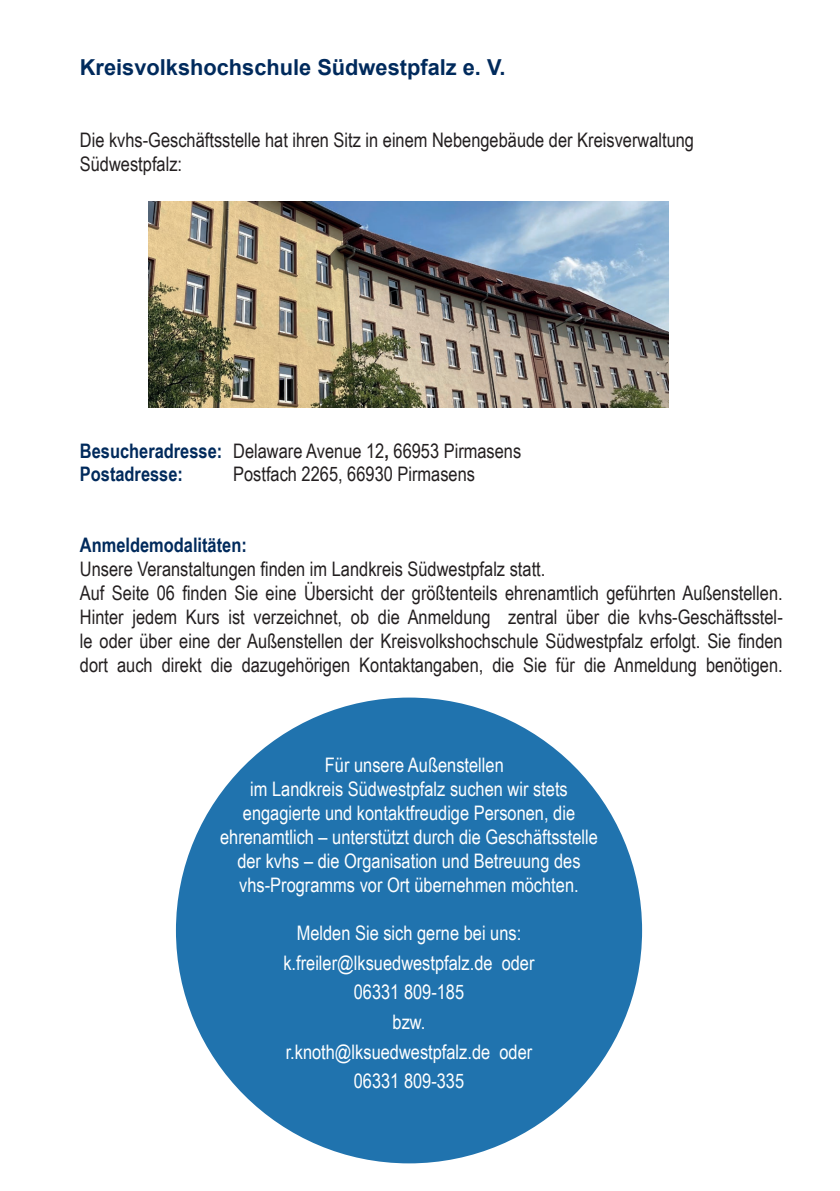
<style>
.page{position:relative;width:840px;height:1191px;background:#fff}
.page>*{position:absolute;margin:0;border:0;box-sizing:border-box;transform-origin:0 0}
.t1{font:700 22px "Arial";color:#002a5c}
.t2{font:20px/24px "Arial Narrow";color:#231f20}
.t3{font:20px/24px "Arial Narrow";color:#fff;text-align:center}
.t4{font:700 20px "Arial Narrow";color:#002a5c}
.s1{font-weight:700;color:#002a5c}
.s2{font-weight:700}
</style>
<div class="page">
<div style="left:176px;top:697px;width:465px;height:466px;background:#2073ae;border-radius:50%"></div>
<img style="left:148px;top:201px;width:520px;height:206px">
<p class="t1" style="left:80px;top:52px;width:427px">Kreisvolkshochschule Südwestpfalz e. V.</p>
<p class="t2" style="left:80px;top:128px;width:615px">Die kvhs-Geschäftsstelle hat ihren Sitz in einem Nebengebäude der Kreisverwaltung<br>Südwestpfalz:</p>
<p class="t2" style="left:80px;top:438px;width:442px;line-height:23px"><span class="s1">Besucheradresse:</span> Delaware Avenue 12<span class="s2">,</span> 66953 Pirmasens<br><span class="s1">Postadresse:</span></p>
<p class="t2" style="left:233px;top:461px;width:243px">Postfach 2265, 66930 Pirmasens</p>
<p class="t4" style="left:80px;top:529px;width:168px">Anmeldemodalitäten:</p>
<p class="t2" style="left:80px;top:556px;width:704px">Unsere Veranstaltungen finden im Landkreis Südwestpfalz statt.<br>Auf Seite 06 finden Sie eine Übersicht der größtenteils ehrenamtlich geführten Außenstellen.<br>Hinter jedem Kurs ist verzeichnet, ob die Anmeldung zentral über die kvhs-Geschäftsstel&shy;le oder über eine der Außenstellen der Kreisvolkshochschule Südwestpfalz erfolgt. Sie finden dort auch direkt die dazugehörigen Kontaktangaben, die Sie für die Anmeldung benötigen.</p>
<p class="t3" style="left:220px;top:752px;width:379px">Für unsere Außenstellen<br>im Landkreis Südwestpfalz suchen wir stets engagierte und kontaktfreudige Personen, die ehrenamtlich – unterstützt durch die Geschäftsstelle der kvhs – die Organisation und Betreuung des vhs-Programms vor Ort übernehmen möchten.</p>
<p class="t3" style="left:283px;top:917px;width:252px;line-height:29.6px">Melden Sie sich gerne bei uns: k.freiler@lksuedwestpfalz.de oder<br>06331 809-185<br>bzw.<br>r.knoth@lksuedwestpfalz.de oder<br>06331 809-335</p>
</div>
